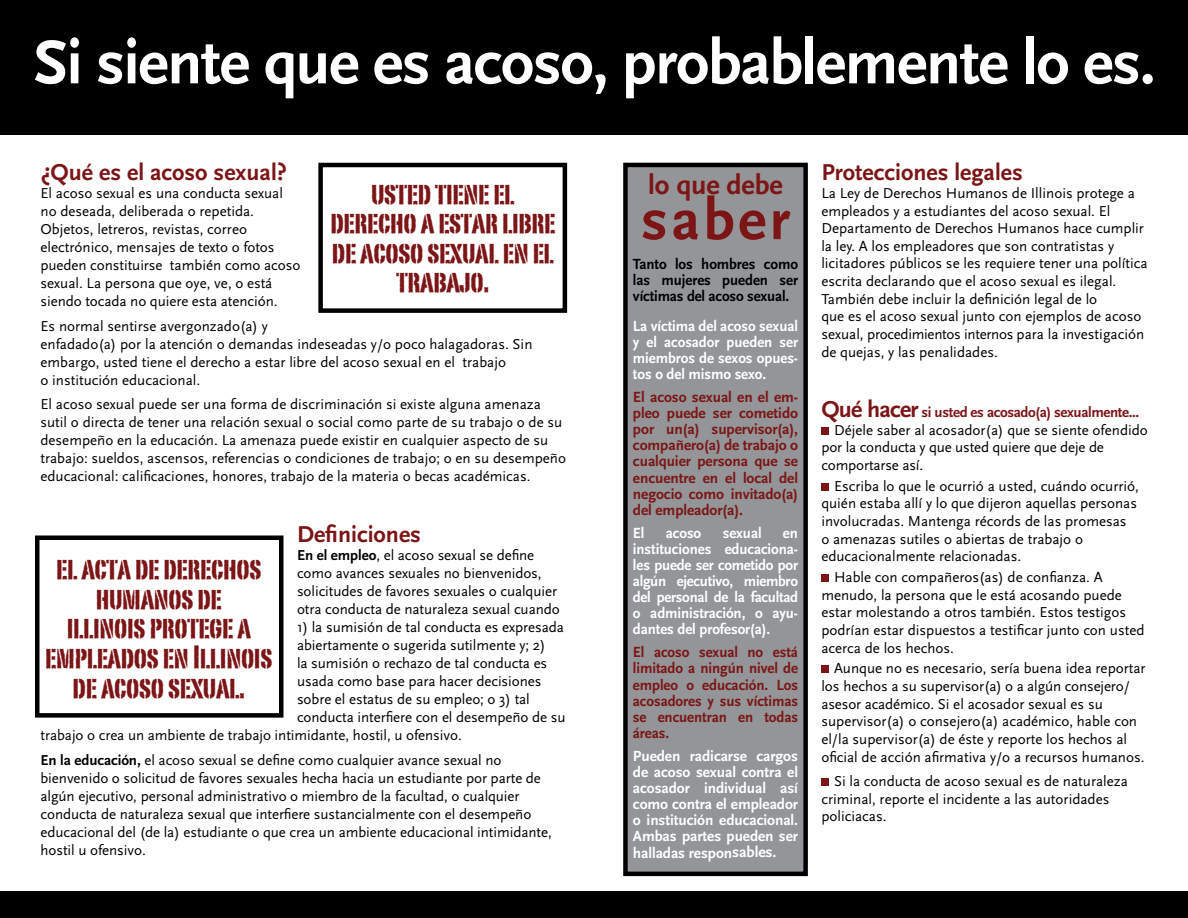
<style>
.page{position:relative;width:1188px;height:918px;background:#fff}
.page>*{position:absolute;margin:0;border:0;box-sizing:border-box;transform-origin:0 0}
.t1{font:700 64.5px "Scala Sans";letter-spacing:-.02em;color:#fff}
.t2{font:700 60px "Scala Sans";letter-spacing:.06em;color:#7c1516}
.t3{font:31.5px/29.5px "Portago ITCTT";letter-spacing:-.01em;color:#7c1516;text-align:center;scale:1.1 1}
.t4{font:700 28.5px "Scala Sans";letter-spacing:-.005em;color:#7c1516}
.t5{font:700 24px "Scala Sans";color:#7c1516}
.t6{font:700 15.3px/16.2px "Scala Sans";letter-spacing:-.005em;color:#fff;text-align:justify}
.t7{font:700 15.3px/16.2px "Scala Sans";letter-spacing:-.005em;color:#7c1516;text-align:justify}
.t8{font:700 15.3px/16.2px "Scala Sans";letter-spacing:-.005em;color:#000;text-align:justify}
.t9{font:15px/17.7px "Scala Sans";color:#000}
.t10{font:700 15px "Scala Sans";letter-spacing:-.025em;color:#7c1516}
.s1{font-weight:700}
.s2{font-size:15.75px}
.s3{font-size:24px}
</style>
<div class="page">
<div style="left:35px;top:536px;width:249px;height:182px;border:4px solid #000"></div>
<div style="left:318px;top:163px;width:249px;height:150px;border:4px solid #000"></div>
<div style="left:0;top:891px;width:1188px;height:27px;background:#000"></div>
<div style="left:0;top:0;width:1188px;height:135px;background:#000"></div>
<div style="left:821px;top:427px;width:8px;height:8px;background:#7c1516"></div>
<div style="left:821px;top:483px;width:8px;height:8px;background:#7c1516"></div>
<div style="left:821px;top:574px;width:8px;height:8px;background:#7c1516"></div>
<div style="left:821px;top:666px;width:8px;height:7px;background:#7c1516"></div>
<div style="left:821px;top:778px;width:8px;height:8px;background:#7c1516"></div>
<div style="left:625px;top:165px;width:181px;height:709px;background:#939598"></div>
<div style="left:623px;top:163px;width:185px;height:713px;border:4px solid #000"></div>
<h1 class="t1" style="left:33px;top:28px;width:1124px">Si siente que es acoso, probablemente lo es.</h1>
<h3 class="t5" style="left:40px;top:159px;width:248px">¿Qué es el acoso sexual?</h3>
<p class="t9" style="left:40px;top:184px;width:262px">El acoso sexual es una conducta sexual no deseada, deliberada o repetida.<br>Objetos, letreros, revistas, correo electrónico, mensajes de texto o fotos pueden constituirse también como acoso sexual. La persona que oye, ve, o está siendo tocada no quiere esta atención.</p>
<p class="t9" style="left:40px;top:317px;width:494px">Es normal sentirse avergonzado(a) y<br>enfadado(a) por la atención o demandas indeseadas y/o poco halagadoras. Sin embargo, usted tiene el derecho a estar libre del acoso sexual en el trabajo<br>o institución educacional.</p>
<p class="t9" style="left:40px;top:396px;width:527px">El acoso sexual puede ser una forma de discriminación si existe alguna amenaza sutil o directa de tener una relación sexual o social como parte de su trabajo o de su desempeño en la educación. La amenaza puede existir en cualquier aspecto de su trabajo: sueldos, ascensos, referencias o condiciones de trabajo; o en su desempeño educacional: calificaciones, honores, trabajo de la materia o becas académicas.</p>
<h3 class="t5" style="left:297px;top:521px;width:126px">Definiciones</h3>
<p class="t9" style="left:297px;top:547px;width:264px"><span class="s1">En el empleo</span>, el acoso sexual se define como avances sexuales no bienvenidos, solicitudes de favores sexuales o cualquier otra conducta de naturaleza sexual cuando</p>
<p class="t9" style="left:297px;top:619px;width:268px">1) la sumisión de tal conducta es expresada</p>
<p class="t9" style="left:297px;top:637px;width:250px">abiertamente o sugerida sutilmente y; 2)</p>
<p class="t9" style="left:297px;top:655px;width:252px">la sumisión o rechazo de tal conducta es</p>
<p class="t9" style="left:297px;top:673px;width:246px">usada como base para hacer decisiones</p>
<p class="t9" style="left:297px;top:691px;width:234px">sobre el estatus de su empleo; o 3) tal</p>
<p class="t9" style="left:297px;top:709px;width:270px">conducta interfiere con el desempeño de su</p>
<p class="t9" style="left:40px;top:727px;width:423px">trabajo o crea un ambiente de trabajo intimidante, hostil, u ofensivo.</p>
<p class="t9" style="left:40px;top:751px;width:513px"><span class="s1">En la educación,</span> el acoso sexual se define como cualquier avance sexual no bienvenido o solicitud de favores sexuales hecha hacia un estudiante por parte de algún ejecutivo, personal administrativo o miembro de la facultad, o cualquier conducta de naturaleza sexual que interfiere sustancialmente con el desempeño educacional del (de la) estudiante o que crea un ambiente educacional intimidante, hostil u ofensivo.</p>
<h3 class="t3" style="left:330px;top:177px;width:206px">usted tiene el derecho a estar libre de acoso sexual en el trabajo.</h3>
<h3 class="t3" style="left:45px;top:553px;width:208px">el acta de derechos humanos de<br>illinois protege a empleados en Illinois de acoso sexual.</h3>
<h3 class="t4" style="left:648px;top:170px;width:136px">lo que debe</h3>
<h2 class="t2" style="left:641px;top:187px;width:151px">saber</h2>
<p class="t8" style="left:633px;top:256px;width:167px">Tanto los hombres como las mujeres pueden ser víctimas del acoso sexual.</p>
<p class="t6" style="left:633px;top:318px;width:167px">La víctima del acoso sexual y el acosador pueden ser miembros de sexos opues&shy;tos o del mismo sexo.</p>
<p class="t7" style="left:633px;top:389px;width:167px">El acoso sexual en el em&shy;pleo puede ser cometido por un(a) supervisor(a), compañero(a) de trabajo o cualquier persona que se encuentre en el local del negocio como invitado(a) del empleador(a).</p>
<p class="t6" style="left:633px;top:525px;width:13px">El</p>
<p class="t6" style="left:666px;top:525px;width:37px">acoso</p>
<p class="t6" style="left:723px;top:525px;width:40px">sexual</p>
<p class="t6" style="left:633px;top:525px;width:167px;text-indent:150px">en instituciones educaciona&shy;les puede ser cometido por algún ejecutivo, miembro del personal de la facultad o administración, o ayu&shy;dantes del profesor(a).</p>
<p class="t7" style="left:633px;top:645px;width:167px">El acoso sexual no está limitado a ningún nivel de empleo o educación. Los acosadores y sus víctimas se encuentran en todas áreas.</p>
<p class="t6" style="left:633px;top:748px;width:167px">Pueden radicarse cargos de acoso sexual contra el acosador individual así como contra el empleador o institución educacional.<br>Ambas partes pueden ser halladas respon<span class="s2">sables.</span></p>
<h3 class="t5" style="left:821px;top:160px;width:203px">Protecciones legales</h3>
<p class="t9" style="left:821px;top:184px;width:328px">La Ley de Derechos Humanos de Illinois protege a empleados y a estudiantes del acoso sexual. El Departamento de Derechos Humanos hace cumplir la ley. A los empleadores que son contratistas y licitadores públicos se les requiere tener una política escrita declarando que el acoso sexual es ilegal.<br>También debe incluir la definición legal de lo<br>que es el acoso sexual junto con ejemplos de acoso sexual, procedimientos internos para la investigación de quejas, y las penalidades.</p>
<p class="t10" style="left:821px;top:404px;width:319px"><span class="s3">Qué hacer</span> si usted es acosado(a) sexualmente...</p>
<p class="t9" style="left:834px;top:421px;width:315px">Déjele saber al acosador(a) que se siente ofendido</p>
<p class="t9" style="left:821px;top:439px;width:284px">por la conducta y que usted quiere que deje de</p>
<p class="t9" style="left:821px;top:456px;width:103px">comportarse así.</p>
<p class="t9" style="left:821px;top:477px;width:319px;text-indent:13px">Escriba lo que le ocurrió a usted, cuándo ocurrió, quién estaba allí y lo que dijeron aquellas personas involucradas. Mantenga récords de las promesas<br>o amenazas sutiles o abiertas de trabajo o educacionalmente relacionadas.</p>
<p class="t9" style="left:821px;top:569px;width:325px;text-indent:13px">Hable con compañeros(as) de confianza. A menudo, la persona que le está acosando puede estar molestando a otros también. Estos testigos podrían estar dispuestos a testificar junto con usted acerca de los hechos.</p>
<p class="t9" style="left:821px;top:660px;width:326px;text-indent:13px">Aunque no es necesario, sería buena idea reportar los hechos a su supervisor(a) o a algún consejero/ asesor académico. Si el acosador sexual es su supervisor(a) o consejero(a) académico, hable con el/la supervisor(a) de éste y reporte los hechos al oficial de acción afirmativa y/o a recursos humanos.</p>
<p class="t9" style="left:821px;top:772px;width:308px;text-indent:13px">Si la conducta de acoso sexual es de naturaleza criminal, reporte el incidente a las autoridades policiacas.</p>
</div>
